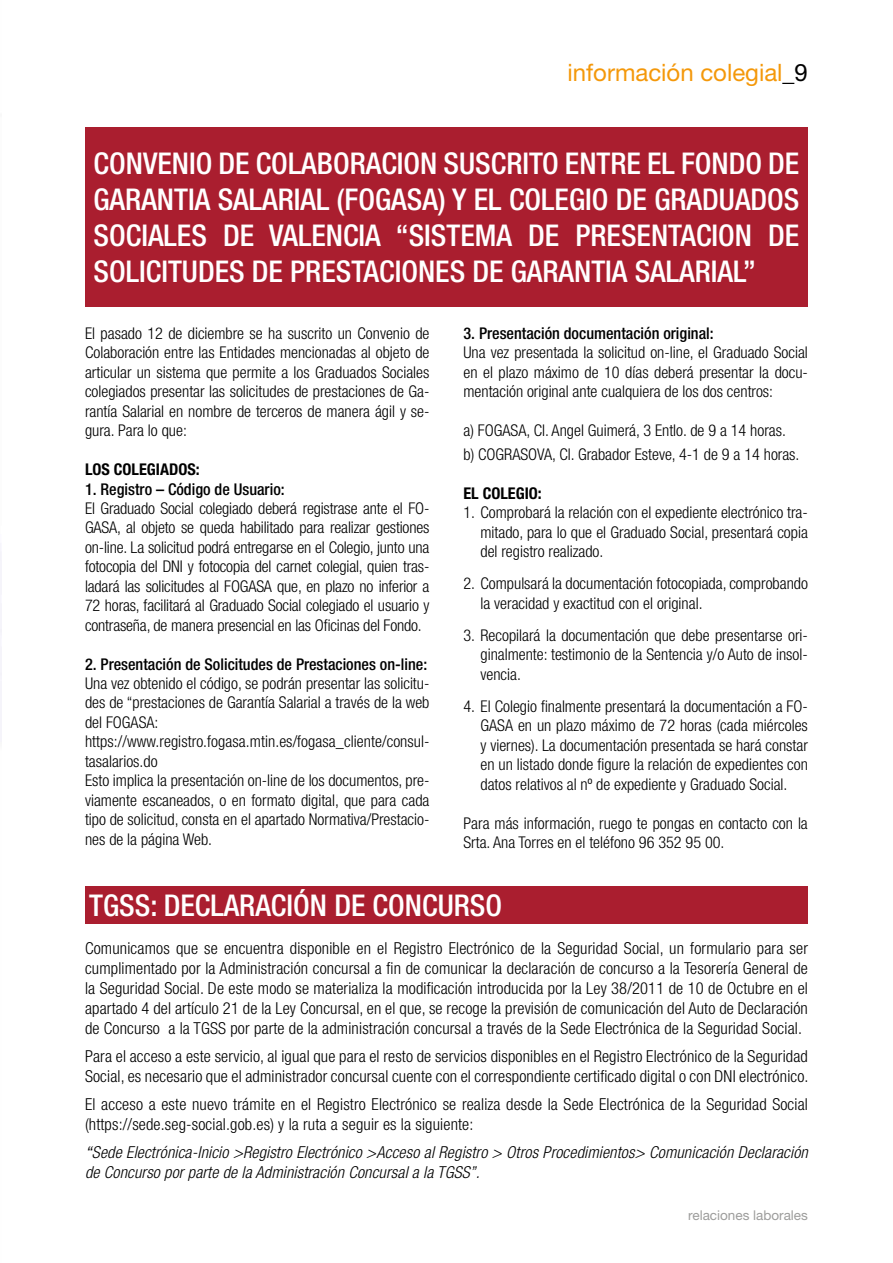
<style>
.page{position:relative;width:893px;height:1263px;background:#fff}
.page>*{position:absolute;margin:0;border:0;box-sizing:border-box;transform-origin:0 0}
.t1{font:500 condensed 30px/36px "Helvetica Neue LT Std";color:#fff;text-align:justify}
.t2{font:24px "Helvetica Neue LT Std";color:#f4980a}
.t3{font:300 condensed 16.5px/19.8px "Helvetica Neue LT Std";letter-spacing:.01em;color:#000}
.t4{font:italic 300 condensed 16.5px/19.8px "Helvetica Neue LT Std";letter-spacing:.01em;color:#000}
.t5{font:300 condensed 16.2px/19.5px "Helvetica Neue LT Std";color:#000;text-align:justify}
.t6{font:500 condensed 16.2px "Helvetica Neue LT Std";color:#000}
.t7{font:700 condensed 16.2px "Helvetica Neue LT Std";color:#000}
.t8{font:13.5px "Helvetica Neue LT Std";color:#9d9d9c}
.s1{color:#000}
.s2{font-weight:400}
</style>
<div class="page">
<div style="left:85px;top:128px;width:723px;height:179px;background:#aa1e2f"></div>
<div style="left:85px;top:886px;width:723px;height:38px;background:#aa1e2f"></div>
<h2 class="t2" style="left:567px;top:58px;width:242px">información colegial<span class="s1">_9</span></h2>
<h1 class="t1" style="left:94px;top:145px;width:707px">CONVENIO DE COLABORACION SUSCRITO ENTRE EL FONDO DE GARANTIA SALARIAL (FOGASA) Y EL COLEGIO DE GRADUADOS SOCIALES DE VALENCIA “SISTEMA DE PRESENTACION DE SOLICITUDES DE PRESTACIONES DE GARANTIA SALARIAL”</h1>
<p class="t5" style="left:85px;top:323px;width:346px">El pasado 12 de diciembre se ha suscrito un Convenio de Colaboración entre las Entidades mencionadas al objeto de articular un sistema que permite a los Graduados Sociales colegiados presentar las solicitudes de prestaciones de Ga&shy;rantía Salarial en nombre de terceros de manera ágil y se&shy;gura. Para lo que:</p>
<p class="t7" style="left:85px;top:459px;width:38px">LOS COLEGIADOS</p>
<p class="t7" style="left:196px;top:459px;width:5px">:</p>
<p class="t6" style="left:85px;top:479px;width:201px">1. Registro – Código de Usuario:</p>
<p class="t5" style="left:85px;top:498px;width:346px">El Graduado Social colegiado deberá registrase ante el FO-GASA, al objeto se queda habilitado para realizar gestiones on-line. La solicitud podrá entregarse en el Colegio, junto una fotocopia del DNI y fotocopia del carnet colegial, quien tras&shy;ladará las solicitudes al FOGASA que, en plazo no inferior a 72 horas, facilitará al Graduado Social colegiado el usuario y contraseña, de manera presencial en las Oficinas del Fondo.</p>
<p class="t6" style="left:85px;top:654px;width:344px">2. Presentación de Solicitudes de Prestaciones on-line:</p>
<p class="t5" style="left:85px;top:673px;width:346px;text-align:left">Una vez obtenido el código, se podrán presentar las solicitu&shy;des de “prestaciones de Garantía Salarial a través de la web del FOGASA: https://www.registro.fogasa.mtin.es/fogasa_cliente/consul&shy;tasalarios.do<br>Esto implica la presentación on-line de los documentos, pre&shy;viamente escaneados, o en formato digital, que para cada tipo de solicitud, consta en el apartado Normativa/Prestacio&shy;nes de la página Web.</p>
<p class="t6" style="left:463px;top:324px;width:252px">3. Presentación documentación original:</p>
<p class="t5" style="left:463px;top:343px;width:346px">Una vez presentada la solicitud on-line, el Graduado Social en el plazo máximo de 10 días deberá presentar la docu&shy;mentación original ante cualquiera de los dos centros:</p>
<p class="t5" style="left:463px;top:418px;width:337px;line-height:23.7px">a) FOGASA, Cl. Angel Guimerá, 3 Entlo. de 9 a 14 horas. b) COGRASOVA, Cl. Grabador Esteve, 4-1 de 9 a 14 horas.</p>
<p class="t7" style="left:463px;top:483px;width:37px">EL COLEGIO</p>
<p class="t7" style="left:538px;top:483px;width:5px">:</p>
<p class="t5" style="left:480px;top:503px;width:329px;text-indent:-17px">1. Comprobará la relación con el expediente electrónico tra&shy;mitado, para lo que el Graduado Social, presentará copia del registro realizado.</p>
<p class="t5" style="left:480px;top:574px;width:329px;text-indent:-17px">2. Compulsará la documentación fotocopiada, comprobando la veracidad y exactitud con el original.</p>
<p class="t5" style="left:480px;top:625px;width:329px;text-indent:-17px">3. Recopilará la documentación que debe presentarse ori&shy;ginalmente: testimonio de la Sentencia y/o Auto de insol&shy;vencia.</p>
<p class="t5" style="left:480px;top:696px;width:329px;text-indent:-17px">4. El Colegio finalmente presentará la documentación a FO-GASA en un plazo máximo de 72 horas (cada miércoles y viernes). La documentación presentada se hará constar en un listado donde figure la relación de expedientes con datos relativos al nº de expediente y Graduado Social.</p>
<p class="t5" style="left:463px;top:813px;width:346px">Para más información, ruego te pongas en contacto con la<br>Srta. Ana Torres en el teléfono 96 352 95 00.</p>
<h1 class="t1" style="left:89px;top:887px;width:414px">TGSS: DECLARACIÓN DE CONCURSO</h1>
<p class="t3" style="left:85px;top:938px;width:724px;text-align:justify">Comunicamos que se encuentra disponible en el Registro Electrónico de la Seguridad Social, un formulario para ser cumplimentado por la Administración concursal a fin de comunicar la declaración de concurso a la Tesorería General de la Seguridad Social. De este modo se materializa la modificación introducida por la Ley 38/2011 de 10 de Octubre en el apartado 4 del artículo 21 de la Ley Concursal, en el que, se recoge la previsión de comunicación del Auto de Declaración de Concurso a la TGSS por parte de la administración concursal a través de la Sede Electrónica de la Seguridad Social.</p>
<p class="t3" style="left:85px;top:1046px;width:725px">Para el acceso a este servicio, al igual que para el resto de servicios disponibles en el Registro Electrónico de la Seguridad<br>Social, es necesario que el administrador concursal cuente con el correspondiente certificado digital o con DNI electrónico.</p>
<p class="t3" style="left:85px;top:1094px;width:724px">El acceso a este nuevo trámite en el Registro Electrónico se realiza desde la Sede Electrónica de la Seguridad Social (https://sede.seg-social.gob.es) y la ruta a seguir es la siguiente:</p>
<p class="t4" style="left:85px;top:1143px;width:724px"><span class="s2">“</span>Sede Electrónica-Inicio &gt;Registro Electrónico &gt;Acceso al Registro &gt; Otros Procedimientos&gt; Comunicación Declaración de Concurso por parte de la Administración Concursal a la TGSS”.</p>
<p class="t8" style="left:688px;top:1207px;width:121px">relaciones laborales</p>
</div>
